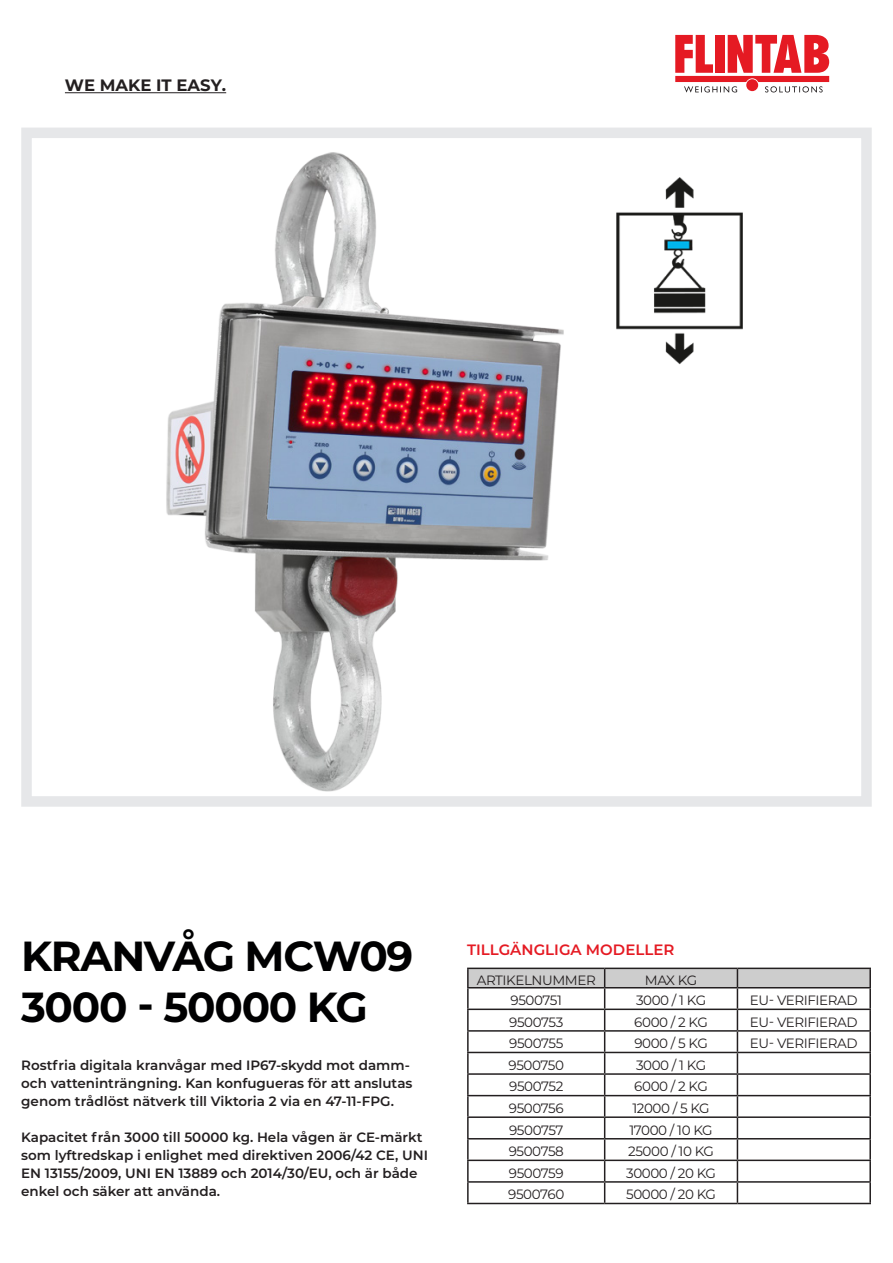
<style>
.page{position:relative;width:893px;height:1263px;background:#fff}
.page>*{position:absolute;margin:0;border:0;box-sizing:border-box;transform-origin:0 0}
.t1{font:700 42px/51.2px "Montserrat";letter-spacing:-.03em;color:#000001}
.t2{font:700 16.5px "Montserrat";color:#231f20}
.t3{font:600 15px "Montserrat";color:#e51a23}
.t4{font:600 13.5px/18px "Montserrat";color:#231f20}
.t5{font:13.5px "Montserrat";letter-spacing:-.03em;color:#231f20}
</style>
<div class="page">
<svg style="left:675px;top:35px;width:154px;height:57px"></svg>
<hr style="left:65px;top:92px;width:161px;height:1px;background:#231f20">
<img style="left:166px;top:152px;width:577px;height:640px">
<div style="left:21px;top:128px;width:851px;height:679px;border:10px solid #e6e7e9"></div>
<hr style="left:467px;top:967px;width:138px;height:2px;background:#231f20">
<hr style="left:605px;top:967px;width:132px;height:2px;background:#231f20">
<hr style="left:737px;top:967px;width:134px;height:2px;background:#231f20">
<svg style="left:467px;top:968px;width:404px;height:235px"></svg>
<hr style="left:869px;top:1183px;width:2px;height:20px;background:#231f20">
<hr style="left:467px;top:1203px;width:138px;height:1px;background:#231f20">
<hr style="left:605px;top:1203px;width:132px;height:1px;background:#231f20">
<hr style="left:737px;top:1203px;width:134px;height:1px;background:#231f20">
<p class="t2" style="left:65px;top:73px;width:163px">WE MAKE IT EASY.</p>
<h1 class="t1" style="left:21px;top:928px;width:394px">KRANVÅG MCW09<br>3000 - 50000 KG</h1>
<p class="t4" style="left:21px;top:1055px;width:393px">Rostfria digitala kranvågar med IP67-skydd mot damm&shy;och vatteninträngning. Kan konfugueras för att anslutas genom trådlöst nätverk till Viktoria 2 via en 47-11-FPG.</p>
<p class="t4" style="left:21px;top:1127px;width:408px">Kapacitet från 3000 till 50000 kg. Hela vågen är CE-märkt som lyftredskap i enlighet med direktiven 2006/42 CE, UNI EN 13155/2009, UNI EN 13889 och 2014/30/EU, och är både enkel och säker att använda.</p>
<p class="t3" style="left:467px;top:939px;width:209px">TILLGÄNGLIGA MODELLER</p>
<p class="t5" style="left:477px;top:970px;width:121px">ARTIKELNUMMER</p>
<p class="t5" style="left:645px;top:970px;width:54px">MAX KG</p>
<p class="t5" style="left:511px;top:991px;width:53px">9500751</p>
<p class="t5" style="left:636px;top:991px;width:72px">3000 / 1 KG</p>
<p class="t5" style="left:750px;top:991px;width:109px">EU- VERIFIERAD</p>
<p class="t5" style="left:509px;top:1012px;width:56px">9500753</p>
<p class="t5" style="left:634px;top:1012px;width:75px">6000 / 2 KG</p>
<p class="t5" style="left:750px;top:1012px;width:109px">EU- VERIFIERAD</p>
<p class="t5" style="left:509px;top:1034px;width:56px">9500755</p>
<p class="t5" style="left:634px;top:1034px;width:75px">9000 / 5 KG</p>
<p class="t5" style="left:750px;top:1034px;width:109px">EU- VERIFIERAD</p>
<p class="t5" style="left:508px;top:1056px;width:57px">9500750</p>
<p class="t5" style="left:636px;top:1056px;width:72px">3000 / 1 KG</p>
<p class="t5" style="left:509px;top:1077px;width:56px">9500752</p>
<p class="t5" style="left:634px;top:1077px;width:75px">6000 / 2 KG</p>
<p class="t5" style="left:509px;top:1099px;width:56px">9500756</p>
<p class="t5" style="left:632px;top:1099px;width:79px">12000 / 5 KG</p>
<p class="t5" style="left:509px;top:1120px;width:56px">9500757</p>
<p class="t5" style="left:629px;top:1120px;width:85px">17000 / 10 KG</p>
<p class="t5" style="left:509px;top:1142px;width:57px">9500758</p>
<p class="t5" style="left:628px;top:1142px;width:87px">25000 / 10 KG</p>
<p class="t5" style="left:509px;top:1163px;width:56px">9500759</p>
<p class="t5" style="left:626px;top:1163px;width:91px">30000 / 20 KG</p>
<p class="t5" style="left:508px;top:1185px;width:58px">9500760</p>
<p class="t5" style="left:626px;top:1185px;width:91px">50000 / 20 KG</p>
</div>
